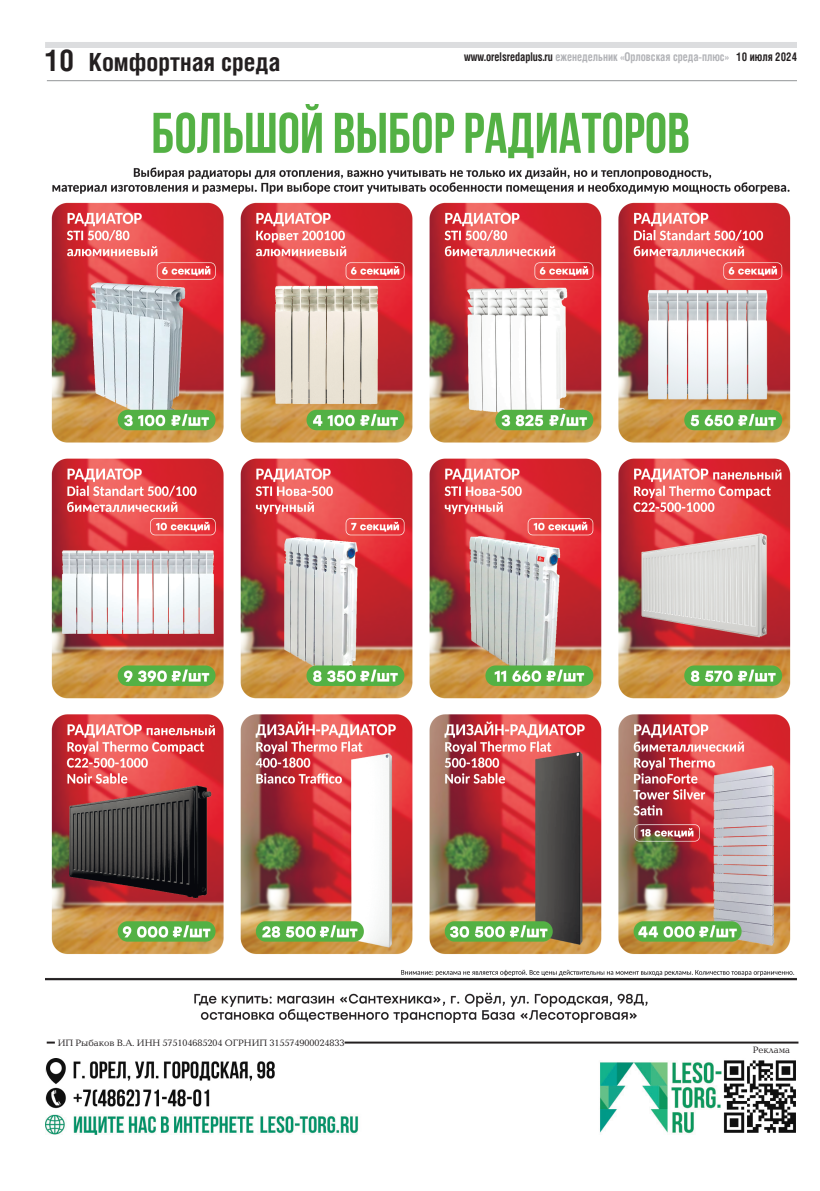
<style>
.page{position:relative;width:820px;height:1191px;background:#fff}
.page>*{position:absolute;margin:0;border:0;box-sizing:border-box;transform-origin:0 0}
.t1{font:25px "Helios Cond Bold 10";color:#231f20}
.t2{font:12px "Helios Cond Bold 10";color:#b2b3b7;scale:.9 1}
.t3{font:9.5px "Baltica C9";color:#231f20}
.s1{font-size:30px}
.s2{color:#231f20}
</style>
<div class="page">
<hr style="left:47px;top:80px;width:749px;height:1px;background:#939598">
<div style="left:45px;top:42px;width:751px;height:6px;background:#dcdddf"></div>
<hr style="left:47px;top:1041px;width:751px;height:2px;background:#231f20">
<img style="left:45px;top:1062px;width:676px;height:72px">
<img style="left:46px;top:1058px;width:260px;height:55px">
<img style="left:721px;top:1060px;width:74px;height:73px">
<div style="left:55px;top:1038px;width:289px;height:10px;background:#fff"></div>
<img style="left:45px;top:104px;width:751px;height:919px">
<h1 class="t1" style="left:45px;top:47px;width:237px"><span class="s1">10</span> Комфортная среда</h1>
<p class="t2" style="left:464px;top:49px;width:371px"><span class="s2">www.orelsredaplus.ru</span> еженедельник «Орловская среда-плюс» <span class="s2">10 июля 2024</span></p>
<p class="t3" style="left:58px;top:1038px;width:288px">ИП Рыбаков В.А. ИНН 575104685204 ОГРНИП 315574900024833</p>
<p class="t3" style="left:752px;top:1044px;width:39px">Реклама</p>
</div>
